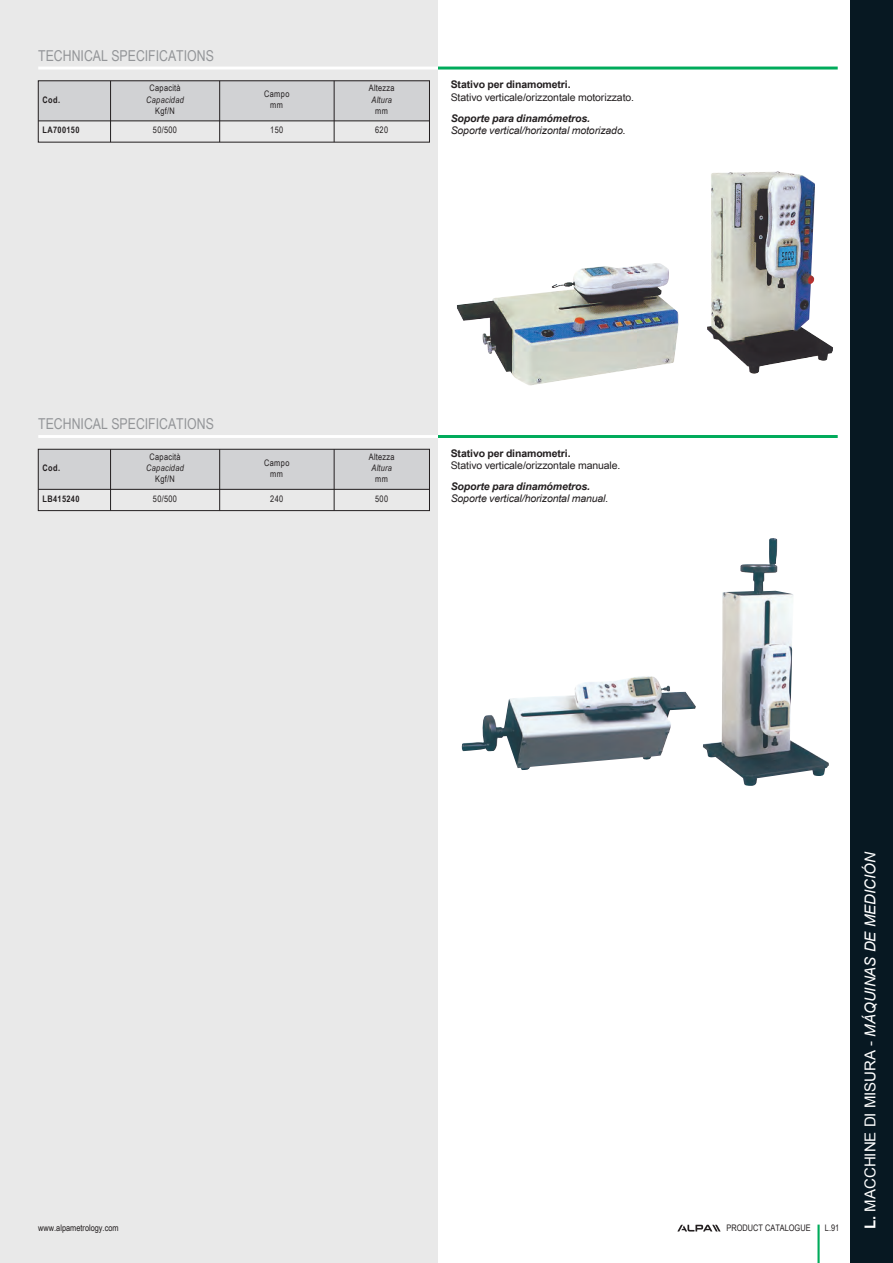
<style>
.page{position:relative;width:893px;height:1263px;background:#fff}
.page>*{position:absolute;margin:0;border:0;box-sizing:border-box;transform-origin:0 0}
.t1{font:15px "Arial Link Narrow";color:#939598}
.t2{font:italic 15px "Arial Link";color:#fff}
.t3{font:10.5px "Arial Link";letter-spacing:-.01em;color:#231f20}
.t4{font:italic 10.5px "Arial Link";letter-spacing:-.01em;color:#231f20}
.t5{font:italic 700 10.5px "Arial Link";letter-spacing:-.01em;color:#231f20}
.t6{font:700 10.5px "Arial Link";letter-spacing:-.01em;color:#231f20}
.t7{font:9px/11.2px "Arial Link Narrow";letter-spacing:.035em;color:#231f20;text-align:center}
.t8{font:9px "Arial Link Narrow";color:#231f20}
.t9{font:italic 9px "Arial Link Narrow";letter-spacing:.04em;color:#231f20}
.t10{font:700 9px "Arial Link Narrow";letter-spacing:.04em;color:#231f20}
.s1{font-weight:700;font-style:normal}
.s2{font-style:normal}
</style>
<div class="page">
<div style="left:0;top:0;width:438px;height:1263px;background:#e9e9e9"></div>
<div style="left:850px;top:0;width:43px;height:1263px;background:#071822"></div>
<hr style="left:817px;top:1224px;width:3px;height:39px;background:#00ab5b">
<svg style="left:677px;top:1225px;width:43px;height:6px"></svg>
<hr style="left:438px;top:67px;width:400px;height:3px;background:#00ab5b">
<div style="left:38px;top:81px;width:73px;height:40px;background:#d1d2d4"></div>
<div style="left:111px;top:81px;width:109px;height:40px;background:#d1d2d4"></div>
<div style="left:220px;top:81px;width:114px;height:40px;background:#d1d2d4"></div>
<div style="left:334px;top:81px;width:95px;height:40px;background:#d1d2d4"></div>
<hr style="left:38px;top:121px;width:391px;height:1px;background:#231f20">
<hr style="left:110px;top:81px;width:1px;height:61px;background:#231f20">
<hr style="left:219px;top:81px;width:1px;height:61px;background:#231f20">
<hr style="left:334px;top:81px;width:1px;height:61px;background:#231f20">
<img style="left:457px;top:171px;width:376px;height:215px">
<hr style="left:38px;top:67px;width:400px;height:3px;background:#fff">
<hr style="left:438px;top:435px;width:400px;height:3px;background:#00ab5b">
<div style="left:38px;top:449px;width:73px;height:40px;background:#d1d2d4"></div>
<div style="left:111px;top:449px;width:109px;height:40px;background:#d1d2d4"></div>
<div style="left:220px;top:449px;width:114px;height:40px;background:#d1d2d4"></div>
<div style="left:334px;top:449px;width:95px;height:40px;background:#d1d2d4"></div>
<hr style="left:38px;top:489px;width:391px;height:1px;background:#231f20">
<hr style="left:110px;top:449px;width:1px;height:62px;background:#231f20">
<hr style="left:219px;top:449px;width:1px;height:62px;background:#231f20">
<hr style="left:334px;top:449px;width:1px;height:62px;background:#231f20">
<div style="left:38px;top:449px;width:392px;height:62px;border:1px solid #231f20"></div>
<img style="left:462px;top:538px;width:367px;height:248px">
<hr style="left:38px;top:435px;width:400px;height:3px;background:#fff">
<h1 class="t1" style="left:38px;top:47px;width:177px">TECHNICAL SPECIFICATIONS</h1>
<p class="t10" style="left:43px;top:94px;width:19px">Cod.</p>
<p class="t7" style="left:149px;top:83px;width:33px">Capacità</p>
<p class="t9" style="left:146px;top:94px;width:39px">Capacidad</p>
<p class="t7" style="left:155px;top:105px;width:21px">Kgf/N</p>
<p class="t7" style="left:264px;top:88px;width:27px">Campo mm</p>
<p class="t7" style="left:369px;top:83px;width:27px">Altezza</p>
<p class="t9" style="left:371px;top:94px;width:22px">Altura</p>
<p class="t7" style="left:375px;top:105px;width:14px">mm</p>
<p class="t10" style="left:43px;top:125px;width:38px">LA700150</p>
<p class="t7" style="left:153px;top:124px;width:26px">50/500</p>
<p class="t7" style="left:270px;top:124px;width:14px">150</p>
<p class="t7" style="left:375px;top:124px;width:14px">620</p>
<p class="t6" style="left:451px;top:79px;width:121px">Stativo per dinamometri.</p>
<p class="t3" style="left:451px;top:91px;width:185px">Stativo verticale/orizzontale motorizzato.</p>
<p class="t5" style="left:451px;top:112px;width:141px">Soporte para dinamómetros.</p>
<p class="t4" style="left:451px;top:124px;width:176px">Soporte vertical/horizontal motorizado.</p>
<h1 class="t1" style="left:38px;top:415px;width:177px">TECHNICAL SPECIFICATIONS</h1>
<p class="t10" style="left:43px;top:463px;width:19px">Cod.</p>
<p class="t7" style="left:149px;top:451px;width:33px">Capacità</p>
<p class="t9" style="left:146px;top:463px;width:39px">Capacidad</p>
<p class="t7" style="left:155px;top:473px;width:21px">Kgf/N</p>
<p class="t7" style="left:264px;top:457px;width:27px">Campo mm</p>
<p class="t7" style="left:369px;top:451px;width:27px">Altezza</p>
<p class="t9" style="left:371px;top:463px;width:22px">Altura</p>
<p class="t7" style="left:375px;top:473px;width:14px">mm</p>
<p class="t10" style="left:43px;top:493px;width:38px">LB415240</p>
<p class="t7" style="left:153px;top:493px;width:26px">50/500</p>
<p class="t7" style="left:270px;top:493px;width:14px">240</p>
<p class="t7" style="left:375px;top:493px;width:14px">500</p>
<p class="t6" style="left:451px;top:447px;width:121px">Stativo per dinamometri.</p>
<p class="t3" style="left:451px;top:459px;width:171px">Stativo verticale/orizzontale manuale.</p>
<p class="t5" style="left:451px;top:481px;width:141px">Soporte para dinamómetros.</p>
<p class="t4" style="left:451px;top:493px;width:159px">Soporte vertical/horizontal manual.</p>
<p class="t8" style="left:726px;top:1223px;width:86px">PRODUCT CATALOGUE</p>
<p class="t8" style="left:38px;top:1223px;width:82px">www.alpametrology.com</p>
<p class="t7" style="left:825px;top:1222px;width:16px">L.91</p>
<h1 class="t2" style="left:862px;top:1229px;width:379px;rotate:-90deg"><span class="s1">L.</span> <span class="s2">MACCHINE DI MISURA -</span> MÁQUINAS DE MEDICIÓN</h1>
</div>
